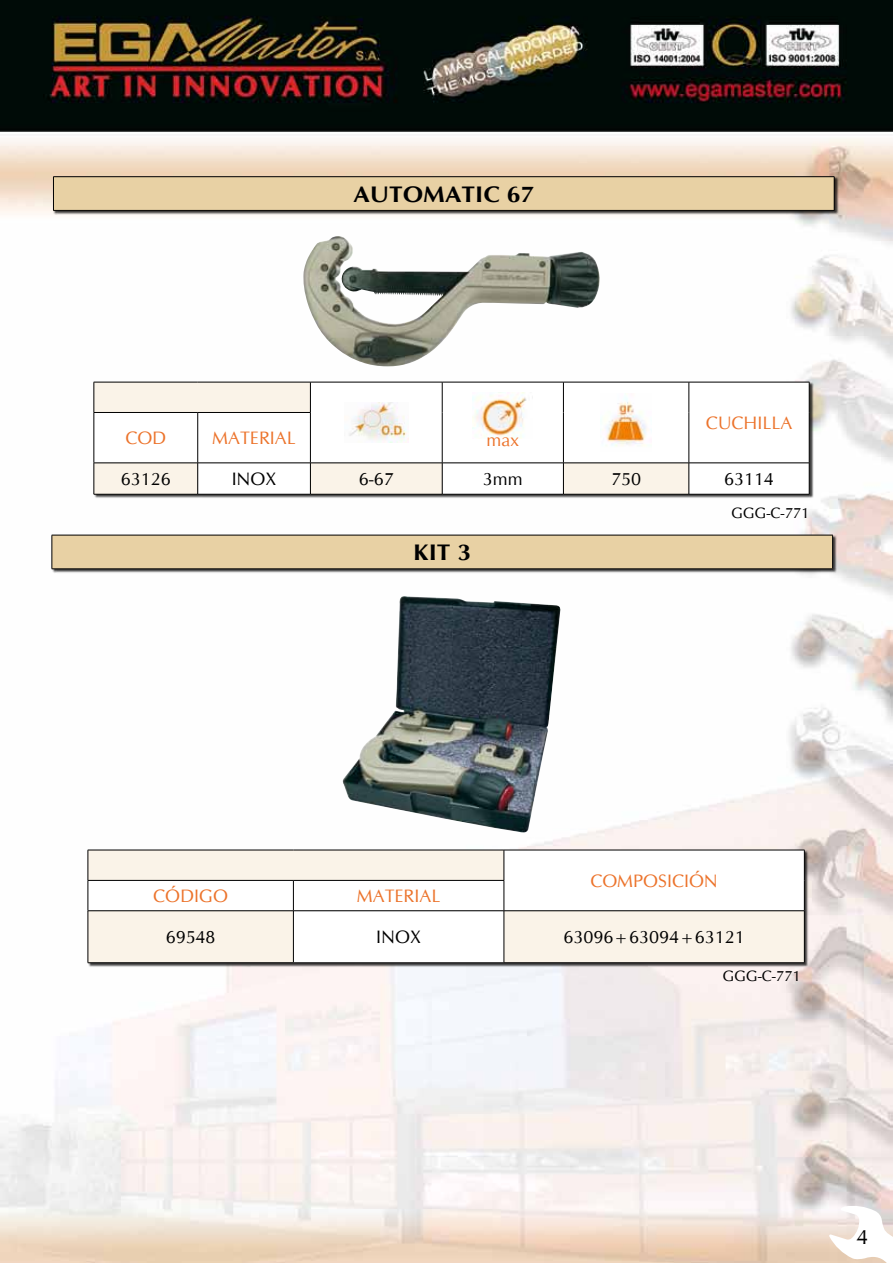
<style>
.page{position:relative;width:893px;height:1263px;background:#fff}
.page>*{position:absolute;margin:0;border:0;box-sizing:border-box;transform-origin:0 0}
.t1{font:700 22.5px "CG Omega";color:#000;scale:1.1 1}
.t2{font:21px "CG Omega";color:#000}
.t3{font:18px "CG Omega";color:#000}
.t4{font:18px "CG Omega";color:#ec732b}
.t5{font:15px "CG Omega";color:#000}
</style>
<div class="page">
<img style="left:0;top:0;width:893px;height:1263px">
<svg style="left:829px;top:1205px;width:64px;height:58px"></svg>
<div style="left:53px;top:177px;width:786px;height:38px;background:#000;opacity:.75"></div>
<div style="left:53px;top:177px;width:781px;height:33px;background:#e8d1a4"></div>
<hr style="left:53px;top:176px;width:781px;height:1px;background:#000">
<hr style="left:53px;top:177px;width:1px;height:33px;background:#000">
<hr style="left:834px;top:177px;width:1px;height:33px;background:#000">
<hr style="left:53px;top:210px;width:781px;height:1px;background:#000">
<div style="left:94px;top:382px;width:719px;height:116px;background:#000;opacity:.75"></div>
<div style="left:95px;top:464px;width:102px;height:30px;background:#faf3e8"></div>
<svg style="left:95px;top:383px;width:714px;height:80px"></svg>
<svg style="left:198px;top:464px;width:611px;height:30px"></svg>
<hr style="left:310px;top:382px;width:132px;height:1px;background:#000">
<hr style="left:442px;top:382px;width:121px;height:1px;background:#000">
<hr style="left:442px;top:382px;width:1px;height:30px;background:#000">
<hr style="left:563px;top:382px;width:126px;height:1px;background:#000">
<hr style="left:563px;top:382px;width:1px;height:30px;background:#000">
<hr style="left:689px;top:382px;width:120px;height:1px;background:#000">
<hr style="left:689px;top:382px;width:1px;height:30px;background:#000">
<hr style="left:809px;top:382px;width:1px;height:30px;background:#000">
<hr style="left:94px;top:413px;width:1px;height:50px;background:#000">
<hr style="left:197px;top:413px;width:1px;height:50px;background:#000">
<hr style="left:310px;top:413px;width:1px;height:50px;background:#000">
<hr style="left:442px;top:412px;width:1px;height:51px;background:#000">
<hr style="left:563px;top:412px;width:1px;height:51px;background:#000">
<hr style="left:689px;top:412px;width:1px;height:51px;background:#000">
<hr style="left:809px;top:412px;width:1px;height:51px;background:#000">
<hr style="left:94px;top:463px;width:104px;height:1px;background:#000">
<hr style="left:94px;top:463px;width:1px;height:31px;background:#000">
<hr style="left:198px;top:463px;width:112px;height:1px;background:#000">
<hr style="left:197px;top:463px;width:1px;height:31px;background:#000">
<hr style="left:310px;top:463px;width:132px;height:1px;background:#000">
<hr style="left:310px;top:463px;width:1px;height:31px;background:#000">
<hr style="left:442px;top:463px;width:121px;height:1px;background:#000">
<hr style="left:442px;top:463px;width:1px;height:31px;background:#000">
<hr style="left:563px;top:463px;width:126px;height:1px;background:#000">
<hr style="left:563px;top:463px;width:1px;height:31px;background:#000">
<hr style="left:689px;top:463px;width:120px;height:1px;background:#000">
<hr style="left:689px;top:463px;width:1px;height:31px;background:#000">
<hr style="left:809px;top:463px;width:1px;height:31px;background:#000">
<hr style="left:94px;top:494px;width:104px;height:1px;background:#000">
<hr style="left:198px;top:494px;width:112px;height:1px;background:#000">
<hr style="left:310px;top:494px;width:132px;height:1px;background:#000">
<hr style="left:442px;top:494px;width:121px;height:1px;background:#000">
<hr style="left:563px;top:494px;width:126px;height:1px;background:#000">
<hr style="left:689px;top:494px;width:120px;height:1px;background:#000">
<hr style="left:94px;top:382px;width:104px;height:1px;background:#000">
<hr style="left:94px;top:382px;width:1px;height:30px;background:#000">
<hr style="left:198px;top:382px;width:112px;height:1px;background:#000">
<hr style="left:310px;top:382px;width:1px;height:30px;background:#000">
<hr style="left:94px;top:412px;width:104px;height:1px;background:#000">
<hr style="left:198px;top:412px;width:113px;height:1px;background:#000">
<img style="left:344px;top:403px;width:64px;height:39px">
<img style="left:473px;top:392px;width:60px;height:46px">
<img style="left:601px;top:394px;width:51px;height:57px">
<div style="left:52px;top:535px;width:785px;height:38px;background:#000;opacity:.75"></div>
<div style="left:52px;top:535px;width:781px;height:34px;background:#e8d1a4"></div>
<hr style="left:52px;top:535px;width:781px;height:1px;background:#000">
<hr style="left:52px;top:535px;width:1px;height:34px;background:#000">
<hr style="left:832px;top:535px;width:1px;height:34px;background:#000">
<hr style="left:52px;top:568px;width:781px;height:1px;background:#000">
<div style="left:88px;top:850px;width:721px;height:117px;background:#000;opacity:.75"></div>
<div style="left:89px;top:911px;width:715px;height:51px;background:#faf3e8"></div>
<div style="left:293px;top:911px;width:211px;height:52px;background:#fff"></div>
<hr style="left:804px;top:850px;width:1px;height:30px;background:#000">
<svg style="left:88px;top:850px;width:716px;height:60px"></svg>
<hr style="left:804px;top:880px;width:1px;height:30px;background:#000">
<hr style="left:88px;top:910px;width:205px;height:1px;background:#000">
<hr style="left:88px;top:911px;width:1px;height:51px;background:#000">
<hr style="left:293px;top:910px;width:211px;height:1px;background:#000">
<hr style="left:293px;top:911px;width:1px;height:51px;background:#000">
<hr style="left:504px;top:910px;width:301px;height:1px;background:#000">
<hr style="left:504px;top:911px;width:1px;height:51px;background:#000">
<hr style="left:804px;top:911px;width:1px;height:51px;background:#000">
<hr style="left:88px;top:962px;width:205px;height:1px;background:#000">
<hr style="left:293px;top:962px;width:211px;height:1px;background:#000">
<hr style="left:504px;top:962px;width:301px;height:1px;background:#000">
<hr style="left:88px;top:850px;width:205px;height:1px;background:#000">
<hr style="left:88px;top:850px;width:1px;height:30px;background:#000">
<hr style="left:293px;top:850px;width:211px;height:1px;background:#000">
<hr style="left:504px;top:850px;width:1px;height:30px;background:#000">
<hr style="left:88px;top:880px;width:205px;height:1px;background:#000">
<hr style="left:293px;top:880px;width:211px;height:1px;background:#000">
<img style="left:303px;top:236px;width:297px;height:130px">
<img style="left:341px;top:596px;width:221px;height:238px">
<p class="t1" style="left:353px;top:180px;width:166px">AUTOMATIC 67</p>
<p class="t4" style="left:706px;top:412px;width:88px">CUCHILLA</p>
<p class="t4" style="left:125px;top:427px;width:42px">COD</p>
<p class="t4" style="left:212px;top:427px;width:85px">MATERIAL</p>
<p class="t3" style="left:121px;top:468px;width:51px">63126</p>
<p class="t3" style="left:232px;top:468px;width:46px">INOX</p>
<p class="t3" style="left:359px;top:468px;width:36px">6-67</p>
<p class="t3" style="left:483px;top:468px;width:41px">3mm</p>
<p class="t3" style="left:611px;top:468px;width:31px">750</p>
<p class="t3" style="left:724px;top:468px;width:51px">63114</p>
<p class="t4" style="left:487px;top:429px;width:34px">max</p>
<p class="t1" style="left:413px;top:538px;width:54px">KIT 3</p>
<p class="t5" style="left:732px;top:504px;width:79px">GGG-C-771</p>
<p class="t4" style="left:590px;top:870px;width:129px">COMPOSICIÓN</p>
<p class="t4" style="left:153px;top:885px;width:76px">CÓDIGO</p>
<p class="t4" style="left:357px;top:885px;width:85px">MATERIAL</p>
<p class="t3" style="left:166px;top:926px;width:51px">69548</p>
<p class="t3" style="left:376px;top:926px;width:46px">INOX</p>
<p class="t3" style="left:563px;top:926px;width:183px">63096+63094+63121</p>
<p class="t5" style="left:723px;top:967px;width:79px">GGG-C-771</p>
<p class="t2" style="left:856px;top:1224px;width:13px">4</p>
</div>
